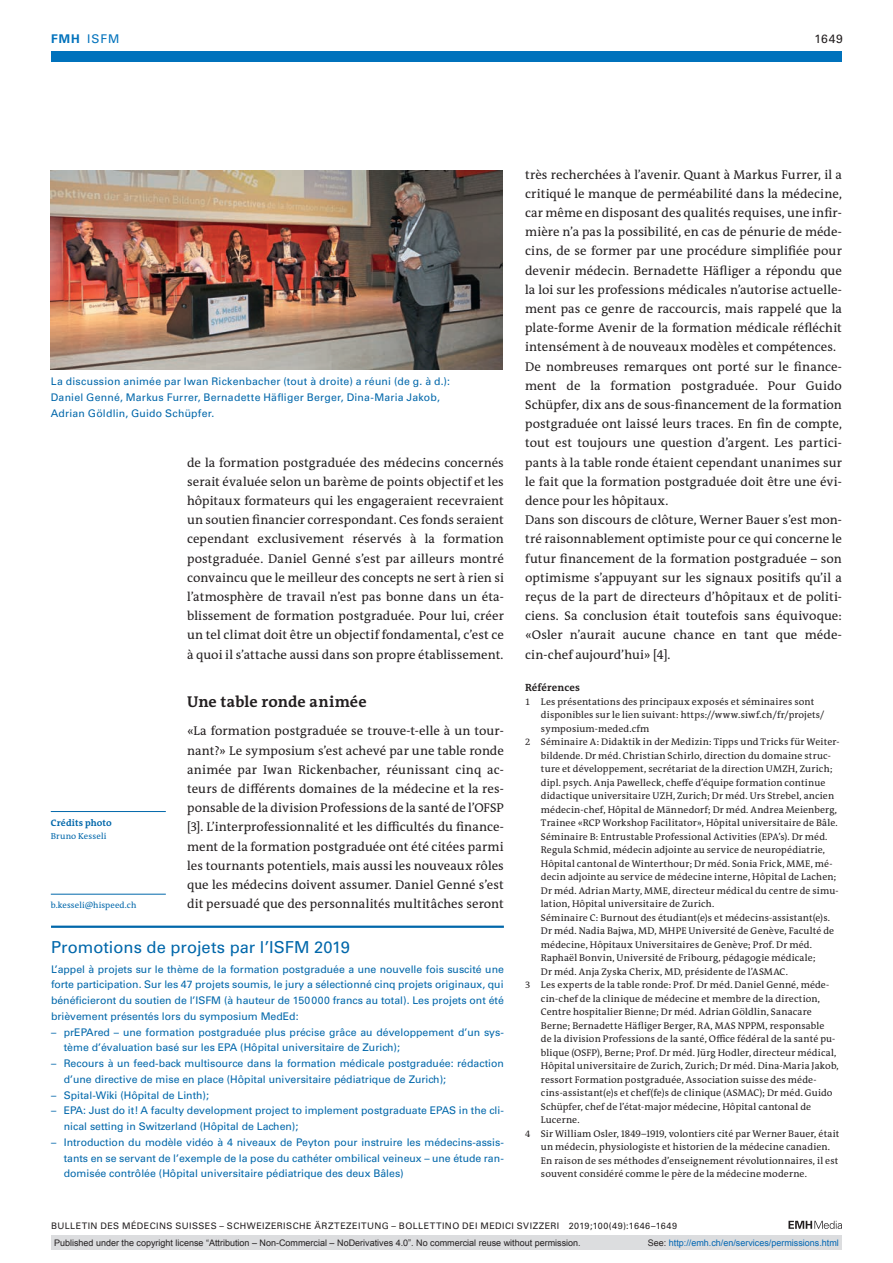
<style>
.page{position:relative;width:893px;height:1263px;background:#fff}
.page>*{position:absolute;margin:0;border:0;box-sizing:border-box;transform-origin:0 0}
.t1{font:16.5px "Univers LT Std";color:#0067aa}
.t2{font:700 15.75px "The Antiqua B W7";letter-spacing:.005em;color:#231f20}
.t3{font:12.75px/19.2px "The Antiqua B W5 Plain";letter-spacing:.005em;color:#231f20;text-align:justify}
.t4{font:12px "Univers LT Std";color:#0072bc}
.t5{font:12px "Univers LT Std";color:#231f20}
.t6{font:10.5px/15.8px "Univers LT Std";color:#0067aa}
.t7{font:10.5px/15.8px "Univers LT Std";letter-spacing:.02em;color:#0067aa}
.t8{font:700 10.5px "The Antiqua B W7";letter-spacing:.015em;color:#231f20}
.t9{font:9.75px "The Antiqua B W5 Plain";letter-spacing:.015em;color:#231f20}
.t10{font:700 9.45px "The Antiqua B W7";letter-spacing:.01em;color:#0067aa}
.t11{font:9px "Arial";color:#231f20}
.t12{font:9px "Univers LT Std";letter-spacing:.05em;color:#231f20}
.t13{font:9px "Arial";color:#0166b3}
.t14{font:8.7px "The Antiqua B W5 Plain";letter-spacing:.015em;color:#0067aa}
.s1{font-weight:700}
.s2{font-size:9.3px}
.s3{color:#231f20}
</style>
<div class="page">
<svg style="left:788px;top:1221px;width:54px;height:8px"></svg>
<img style="left:51px;top:170px;width:452px;height:199px">
<hr style="left:51px;top:925px;width:453px;height:3px;background:#0067aa">
<hr style="left:51px;top:811px;width:115px;height:1px;background:#0067aa">
<hr style="left:51px;top:894px;width:115px;height:1px;background:#0067aa">
<div style="left:51px;top:51px;width:791px;height:11px;background:#0072bc"></div>
<div style="left:51px;top:1235px;width:791px;height:15px;background:#dcdddf"></div>
<p class="t4" style="left:51px;top:31px;width:70px"><span class="s1">FMH</span> ISFM</p>
<p class="t5" style="left:814px;top:31px;width:30px">1649</p>
<p class="t7" style="left:51px;top:374px;width:401px">La discussion animée par Iwan Rickenbacher (tout à droite) a réuni (de g. à d.):<br>Daniel Genné, Markus Furrer, Bernadette Häfliger Berger, Dina-Maria Jakob,<br>Adrian Göldlin, Guido Schüpfer.</p>
<p class="t10" style="left:51px;top:816px;width:63px">Crédits photo</p>
<p class="t14" style="left:51px;top:831px;width:57px">Bruno Kesseli</p>
<p class="t14" style="left:51px;top:900px;width:87px">b.kesseli@hispeed.ch</p>
<p class="t3" style="left:187px;top:453px;width:318px">de la formation postgraduée des médecins concernés serait évaluée selon un barème de points objectif et les hôpitaux formateurs qui les engageraient recevraient un soutien financier correspondant. Ces fonds seraient cependant exclusivement réservés à la formation postgraduée. Daniel Genné s’est par ailleurs montré convaincu que le meilleur des concepts ne sert à rien si l’atmosphère de travail n’est pas bonne dans un éta&shy;blissement de formation postgraduée. Pour lui, créer un tel climat doit être un objectif fondamental, c’est ce à quoi il s’attache aussi dans son propre établissement.</p>
<p class="t2" style="left:187px;top:691px;width:181px">Une table ronde animée</p>
<p class="t3" style="left:187px;top:722px;width:318px">«La formation postgraduée se trouve-t-elle à un tour&shy;nant?» Le symposium s’est achevé par une table ronde animée par Iwan Rickenbacher, réunissant cinq ac&shy;teurs de différents domaines de la médecine et la res&shy;ponsable de la division Professions de la santé de l’OFSP [3]. L’interprofessionnalité et les difficultés du finance&shy;ment de la formation postgraduée ont été citées parmi les tournants potentiels, mais aussi les nouveaux rôles que les médecins doivent assumer. Daniel Genné s’est dit persuadé que des personnalités multitâches seront</p>
<p class="t1" style="left:51px;top:938px;width:300px">Promotions de projets par l’ISFM 2019</p>
<p class="t6" style="left:51px;top:961px;width:454px;text-align:justify">L’appel à projets sur le thème de la formation postgraduée a une nouvelle fois suscité une forte participation. Sur les 47 projets soumis, le jury a sélectionné cinq projets originaux, qui bénéficieront du soutien de l’ISFM (à hauteur de 150000 francs au total). Les projets ont été brièvement présentés lors du symposium MedEd:</p>
<p class="t6" style="left:64px;top:1024px;width:442px;text-indent:-13px">– prEPAred – une formation postgraduée plus précise grâce au développement d’un sys&shy;tème d’évaluation basé sur les EPA (Hôpital universitaire de Zurich);</p>
<p class="t6" style="left:64px;top:1055px;width:442px;text-indent:-13px">– Recours à un feed-back multisource dans la formation médicale postgraduée: rédaction d’une directive de mise en place (Hôpital universitaire pédiatrique de Zurich);</p>
<p class="t6" style="left:51px;top:1087px;width:160px">– Spital-Wiki (Hôpital de Linth);</p>
<p class="t6" style="left:64px;top:1103px;width:442px;text-indent:-13px">– EPA: Just do it! A faculty development project to implement postgraduate EPAS in the cli&shy;nical setting in Switzerland (Hôpital de Lachen);</p>
<p class="t6" style="left:64px;top:1134px;width:442px;text-align:justify;text-indent:-13px">– Introduction du modèle vidéo à 4 niveaux de Peyton pour instruire les médecins-assis&shy;tants en se servant de l’exemple de la pose du cathéter ombilical veineux – une étude ran&shy;domisée contrôlée (Hôpital universitaire pédiatrique des deux Bâles)</p>
<p class="t3" style="left:525px;top:165px;width:318px;text-align:left">très recherchées à l’avenir. Quant à Markus Furrer, il a critiqué le manque de perméabilité dans la médecine, car même en disposant des qualités requises, une infir&shy;mière n’a pas la possibilité, en cas de pénurie de méde&shy;cins, de se former par une procédure simplifiée pour devenir médecin. Bernadette Häfliger a répondu que la loi sur les professions médicales n’autorise actuelle&shy;ment pas ce genre de raccourcis, mais rappelé que la plate-forme Avenir de la formation médicale réfléchit intensément à de nouveaux modèles et compétences.<br>De nombreuses remarques ont porté sur le finance&shy;ment de la formation postgraduée. Pour Guido Schüpfer, dix ans de sous-financement de la formation postgraduée ont laissé leurs traces. En fin de compte, tout est toujours une question d’argent. Les partici&shy;pants à la table ronde étaient cependant unanimes sur le fait que la formation postgraduée doit être une évi&shy;dence pour les hôpitaux.<br>Dans son discours de clôture, Werner Bauer s’est mon&shy;tré raisonnablement optimiste pour ce qui concerne le futur financement de la formation postgraduée – son optimisme s’appuyant sur les signaux positifs qu’il a reçus de la part de directeurs d’hôpitaux et de politi&shy;ciens. Sa conclusion était toutefois sans équivoque: «Osler n’aurait aucune chance en tant que méde&shy;cin-chef aujourd’hui» [4].</p>
<p class="t8" style="left:525px;top:681px;width:56px">Références</p>
<p class="t9" style="left:525px;top:695px;width:291px"><span class="s2">1</span> Les présentations des principaux exposés et séminaires sont</p>
<p class="t9" style="left:541px;top:709px;width:285px">disponibles sur le lien suivant: https://www.siwf.ch/fr/projets/</p>
<p class="t9" style="left:541px;top:722px;width:110px">symposium-meded.cfm</p>
<p class="t9" style="left:525px;top:736px;width:316px"><span class="s2">2</span> Séminaire A: Didaktik in der Medizin: Tipps und Tricks für Weiter-</p>
<p class="t9" style="left:541px;top:749px;width:292px">bildende. Dr méd. Christian Schirlo, direction du domaine struc-</p>
<p class="t9" style="left:541px;top:763px;width:293px">ture et développement, secrétariat de la direction UMZH, Zurich;</p>
<p class="t9" style="left:541px;top:776px;width:286px">dipl. psych. Anja Pawelleck, cheffe d’équipe formation continue</p>
<p class="t9" style="left:541px;top:790px;width:295px">didactique universitaire UZH, Zurich; Dr méd. Urs Strebel, ancien</p>
<p class="t9" style="left:541px;top:803px;width:298px">médecin-chef, Hôpital de Männedorf; Dr méd. Andrea Meienberg,</p>
<p class="t9" style="left:541px;top:817px;width:298px">Trainee «RCP Workshop Facilitator», Hôpital universitaire de Bâle.</p>
<p class="t9" style="left:541px;top:830px;width:288px">Séminaire B: Entrustable Professional Activities (EPA’s). Dr méd.</p>
<p class="t9" style="left:541px;top:844px;width:286px">Regula Schmid, médecin adjointe au service de neuropédiatrie,</p>
<p class="t9" style="left:541px;top:857px;width:293px">Hôpital cantonal de Winterthour; Dr méd. Sonia Frick, MME, mé-</p>
<p class="t9" style="left:541px;top:871px;width:297px">decin adjointe au service de médecine interne, Hôpital de Lachen;</p>
<p class="t9" style="left:541px;top:884px;width:299px">Dr méd. Adrian Marty, MME, directeur médical du centre de simu-</p>
<p class="t9" style="left:541px;top:898px;width:175px">lation, Hôpital universitaire de Zurich.</p>
<p class="t9" style="left:541px;top:911px;width:291px">Séminaire C: Burnout des étudiant(e)s et médecins-assistant(e)s.</p>
<p class="t9" style="left:541px;top:925px;width:295px">Dr méd. Nadia Bajwa, MD, MHPE Université de Genève, Faculté de</p>
<p class="t9" style="left:541px;top:938px;width:273px">médecine, Hôpitaux Universitaires de Genève; Prof. Dr méd.</p>
<p class="t9" style="left:541px;top:952px;width:276px">Raphaël Bonvin, Université de Fribourg, pédagogie médicale;</p>
<p class="t9" style="left:541px;top:965px;width:249px">Dr méd. Anja Zyska Cherix, MD, présidente de l’ASMAC.</p>
<p class="t9" style="left:525px;top:979px;width:306px"><span class="s2">3</span> Les experts de la table ronde: Prof. Dr méd. Daniel Genné, méde-</p>
<p class="t9" style="left:541px;top:992px;width:281px">cin-chef de la clinique de médecine et membre de la direction,</p>
<p class="t9" style="left:541px;top:1006px;width:272px">Centre hospitalier Bienne; Dr méd. Adrian Göldlin, Sanacare</p>
<p class="t9" style="left:541px;top:1019px;width:285px">Berne; Bernadette Häfliger Berger, RA, MAS NPPM, responsable</p>
<p class="t9" style="left:541px;top:1033px;width:296px">de la division Professions de la santé, Office fédéral de la santé pu-</p>
<p class="t9" style="left:541px;top:1046px;width:297px">blique (OSFP), Berne; Prof. Dr méd. Jürg Hodler, directeur médical,</p>
<p class="t9" style="left:541px;top:1060px;width:299px">Hôpital universitaire de Zurich, Zurich; Dr méd. Dina-Maria Jakob,</p>
<p class="t9" style="left:541px;top:1073px;width:277px">ressort Formation postgraduée, Association suisse des méde-</p>
<p class="t9" style="left:541px;top:1087px;width:293px">cins-assistant(e)s et chef(fe)s de clinique (ASMAC); Dr méd. Guido</p>
<p class="t9" style="left:541px;top:1100px;width:272px">Schüpfer, chef de l’état-major médecine, Hôpital cantonal de</p>
<p class="t9" style="left:541px;top:1114px;width:40px">Lucerne.</p>
<p class="t9" style="left:525px;top:1127px;width:316px"><span class="s2">4</span> Sir William Osler, 1849–1919, volontiers cité par Werner Bauer, était</p>
<p class="t9" style="left:541px;top:1141px;width:291px">un médecin, physiologiste et historien de la médecine canadien.</p>
<p class="t9" style="left:541px;top:1154px;width:299px">En raison de ses méthodes d’enseignement révolutionnaires, il est</p>
<p class="t9" style="left:541px;top:1168px;width:268px">souvent considéré comme le père de la médecine moderne.</p>
<p class="t12" style="left:51px;top:1220px;width:628px">BULLETIN DES MÉDECINS SUISSES – SCHWEIZERISCHE ÄRZTEZEITUNG – BOLLETTINO DEI MEDICI SVIZZERI 2019;100(49):1646–1649</p>
<p class="t11" style="left:54px;top:1237px;width:528px">Published under the copyright license “Attribution – Non-Commercial – NoDerivatives 4.0”. No commercial reuse without permission.</p>
<p class="t13" style="left:648px;top:1237px;width:193px"><span class="s3">See:</span> http://emh.ch/en/services/permissions.html</p>
</div>
